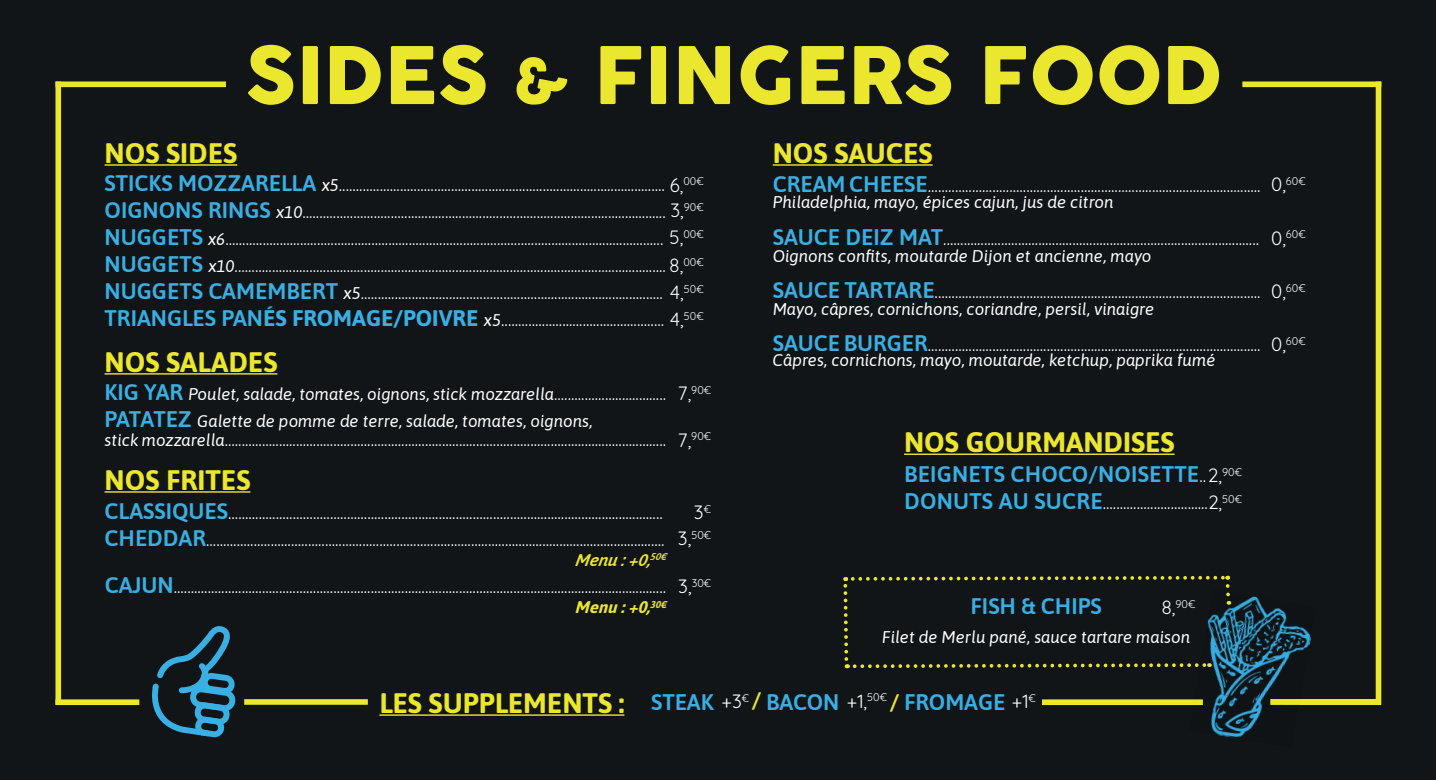
<style>
.page{position:relative;width:1436px;height:780px;background:#fff}
.page>*{position:absolute;margin:0;border:0;box-sizing:border-box;transform-origin:0 0}
.t1{font:78.12px "Cocogoose";color:#ebe62e}
.t2{font:700 28.12px "Asap";color:#ebe62e}
.t3{font:600 22.5px "Asap";color:#39afe4}
.t4{font:600 22.5px "Asap";color:#ebe62e}
.t5{font:18.75px/27px "Quicksand";color:#fff}
.t6{font:italic 16.88px/27px "Asap";color:#fff}
.t7{font:italic 600 16.88px "Asap";color:#ebe62e}
.t8{font:italic 700 16.88px "Asap";color:#ebe62e}
.t9{font:10.94px "Quicksand";color:#fff}
.s1{font-size:62.5px}
.s2{font-family:"Asap";font-weight:600;font-size:22.5px;color:#39afe4}
.s3{font-family:"Asap";font-style:italic;font-size:16.88px}
.s4{font-family:"Asap";font-weight:700;font-size:22.5px;color:#39afe4}
.s5{font-size:18.75px}
.s6{font-weight:600;font-style:normal;font-size:22.5px;color:#39afe4}
.s7{font-family:"Quicksand";font-style:normal;font-size:18.75px}
.s8{font-family:"Quicksand";font-weight:400;font-size:18.75px;color:#fff}
.s9{color:#ebe62e}
</style>
<div class="page">
<div style="left:0;top:0;width:1435px;height:780px;background:#111517"></div>
<svg style="left:152px;top:626px;width:84px;height:111px"></svg>
<hr style="left:105px;top:373px;width:172px;height:1px;background:#ebe62e">
<hr style="left:105px;top:164px;width:132px;height:2px;background:#ebe62e">
<hr style="left:105px;top:491px;width:145px;height:1px;background:#ebe62e">
<hr style="left:379px;top:714px;width:245px;height:1px;background:#ebe62e">
<hr style="left:772px;top:164px;width:160px;height:2px;background:#ebe62e">
<div style="left:1242px;top:81px;width:138px;height:6px;background:#ebe62e"></div>
<div style="left:1375px;top:81px;width:5px;height:623px;background:#ebe62e"></div>
<div style="left:55px;top:81px;width:171px;height:6px;background:#ebe62e"></div>
<div style="left:55px;top:81px;width:6px;height:623px;background:#ebe62e"></div>
<div style="left:244px;top:699px;width:124px;height:5px;background:#ebe62e"></div>
<div style="left:1270px;top:699px;width:110px;height:5px;background:#ebe62e"></div>
<div style="left:55px;top:699px;width:84px;height:6px;background:#ebe62e"></div>
<img style="left:1214px;top:596px;width:102px;height:109px">
<img style="left:1202px;top:689px;width:96px;height:49px">
<img style="left:1270px;top:699px;width:29px;height:5px">
<svg style="left:843px;top:575px;width:388px;height:95px"></svg>
<hr style="left:903px;top:453px;width:271px;height:2px;background:#ebe62e">
<div style="left:1041px;top:699px;width:161px;height:6px;background:#ebe62e"></div>
<h1 class="t1" style="left:245px;top:21px;width:979px">SIDES <span class="s1">&amp;</span> FINGERS FOOD</h1>
<h2 class="t2" style="left:105px;top:133px;width:134px">NOS SIDES</h2>
<p class="t5" style="left:105px;top:169px;width:562px"><span class="s2">STICKS MOZZARELLA</span> <span class="s3">x5</span>................................................................................................<br><span class="s2">OIGNONS RINGS</span> <span class="s3">x10</span>...........................................................................................................<br><span class="s2">NUGGETS</span> <span class="s3">x6</span>.................................................................................................................................<br><span class="s2">NUGGETS</span> <span class="s3">x10</span>...............................................................................................................................<br><span class="s2">NUGGETS CAMEMBERT</span> <span class="s3">x5</span>.........................................................................................<br><span class="s2">TRIANGLES PAN</span><span class="s4">ÉS FROMAGE/POIVRE</span> <span class="s3">x5</span>................................................</p>
<p class="t9" style="left:669px;top:173px;width:36px"><span class="s5">6,</span>00€</p>
<p class="t9" style="left:670px;top:199px;width:35px"><span class="s5">3,</span>90€</p>
<p class="t9" style="left:669px;top:225px;width:36px"><span class="s5">5,</span>00€</p>
<p class="t9" style="left:669px;top:253px;width:36px"><span class="s5">8,</span>00€</p>
<p class="t9" style="left:669px;top:280px;width:35px"><span class="s5">4,</span>50€</p>
<p class="t9" style="left:669px;top:307px;width:35px"><span class="s5">4,</span>50€</p>
<h2 class="t2" style="left:105px;top:342px;width:174px">NOS SALADES</h2>
<p class="t6" style="left:105px;top:380px;width:563px"><span class="s6">KIG YAR</span> Poulet, salade, tomates, oignons, stick mozzarella<span class="s7">.................................<br></span><span class="s6">PATATEZ</span> Galette de pomme de terre, salade, tomates, oignons,</p>
<p class="t5" style="left:105px;top:423px;width:563px"><span class="s3">stick mozzarella</span>..................................................................................................................................</p>
<h2 class="t2" style="left:105px;top:460px;width:147px">NOS FRITES</h2>
<p class="t5" style="left:105px;top:496px;width:561px"><span class="s2">CLASSIQUES</span>................................................................................................................................<br><span class="s2">CHEDDAR</span>.......................................................................................................................................</p>
<p class="t7" style="left:574px;top:548px;width:97px">Menu:+0,<sup>50€</sup></p>
<p class="t5" style="left:105px;top:571px;width:563px"><span class="s2">CAJUN</span>.................................................................................................................................................</p>
<p class="t8" style="left:574px;top:595px;width:97px">Menu:+0,<sup>30€</sup></p>
<p class="t9" style="left:677px;top:382px;width:35px"><span class="s5">7,</span>90€</p>
<p class="t9" style="left:677px;top:428px;width:35px"><span class="s5">7,</span>90€</p>
<p class="t5" style="left:693px;top:496px;width:19px">3<sup>€</sup></p>
<p class="t9" style="left:678px;top:526px;width:35px"><span class="s5">3,</span>50€</p>
<p class="t9" style="left:678px;top:574px;width:34px"><span class="s5">3,</span>30€</p>
<h2 class="t2" style="left:772px;top:133px;width:161px">NOS SAUCES</h2>
<p class="t5" style="left:772px;top:169px;width:489px"><span class="s2">CREAM CHEESE</span>..................................................................................................</p>
<p class="t6" style="left:772px;top:188px;width:342px">Philadelphia, mayo, épices cajun, jus de citron</p>
<p class="t5" style="left:772px;top:223px;width:488px"><span class="s2">SAUCE DEIZ MAT</span>.............................................................................................</p>
<p class="t6" style="left:772px;top:241px;width:380px">Oignons confits, moutarde Dijon et ancienne, mayo</p>
<p class="t5" style="left:772px;top:276px;width:489px"><span class="s2">SAUCE TARTARE</span>................................................................................................</p>
<p class="t6" style="left:772px;top:294px;width:383px">Mayo, câpres, cornichons, coriandre, persil, vinaigre</p>
<p class="t5" style="left:772px;top:329px;width:489px"><span class="s2">SAUCE BURGER</span>..................................................................................................</p>
<p class="t6" style="left:772px;top:346px;width:444px">Câpres, cornichons, mayo, moutarde, ketchup, paprika fumé</p>
<p class="t9" style="left:1270px;top:172px;width:36px"><span class="s5">0,</span>60€</p>
<p class="t9" style="left:1270px;top:226px;width:36px"><span class="s5">0,</span>60€</p>
<p class="t9" style="left:1270px;top:279px;width:36px"><span class="s5">0,</span>60€</p>
<p class="t9" style="left:1270px;top:332px;width:36px"><span class="s5">0,</span>60€</p>
<h2 class="t2" style="left:903px;top:422px;width:272px">NOS GOURMANDISES</h2>
<p class="t3" style="left:904px;top:458px;width:303px">BEIGNETS CHOCO/NOISETTE<span class="s8">..</span></p>
<p class="t5" style="left:904px;top:487px;width:305px"><span class="s2">DONUTS AU SUCRE</span>...............................</p>
<p class="t9" style="left:1207px;top:463px;width:36px"><span class="s5">2,</span>90€</p>
<p class="t9" style="left:1207px;top:490px;width:36px"><span class="s5">2,</span>50€</p>
<p class="t3" style="left:970px;top:590px;width:133px">FISH &amp; CHIPS</p>
<p class="t6" style="left:882px;top:622px;width:309px">Filet de Merlu pané, sauce tartare maison</p>
<p class="t9" style="left:1161px;top:595px;width:36px"><span class="s5">8,</span>90€</p>
<h2 class="t2" style="left:379px;top:683px;width:246px">LES SUPPLEMENTS :</h2>
<p class="t4" style="left:751px;top:684px;width:11px">/</p>
<p class="t3" style="left:889px;top:686px;width:117px"><span class="s9">/</span> FROMAGE</p>
<p class="t3" style="left:651px;top:686px;width:64px">STEAK</p>
<p class="t5" style="left:846px;top:685px;width:42px">+1,<sup>50€</sup></p>
<p class="t5" style="left:721px;top:685px;width:29px">+3<sup>€</sup></p>
<p class="t3" style="left:766px;top:686px;width:75px">BACON</p>
<p class="t5" style="left:1011px;top:685px;width:26px">+1<sup>€</sup></p>
</div>
